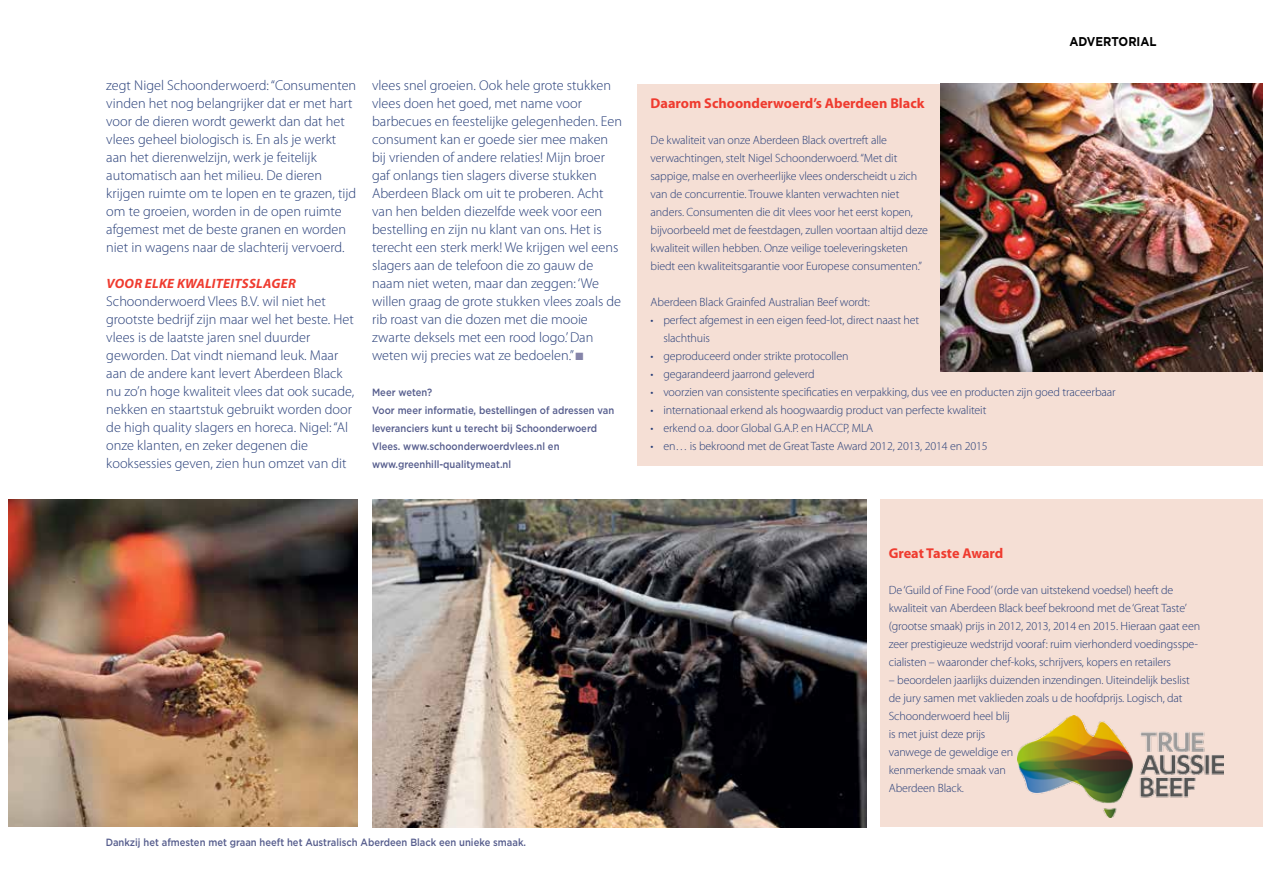
<style>
.page{position:relative;width:1263px;height:893px;background:#fff}
.page>*{position:absolute;margin:0;border:0;box-sizing:border-box;transform-origin:0 0}
.t1{font:300 14.25px/18px "Myriad Pro";color:#253c77}
.t2{font:700 14.25px "Myriad Pro";color:#ef3b2f}
.t3{font:italic 700 13.5px "Myriad Pro";letter-spacing:.02em;color:#ef3b2f}
.t4{font:700 12.75px "Gotham";color:#000;scale:.9 1}
.t5{font:300 12px/18px "Myriad Pro";letter-spacing:-.01em;color:#253c77}
.t6{font:500 10.5px/18px "Gotham";color:#565d8d;scale:.9 1}
.s1{color:#8584a9}
</style>
<div class="page">
<div style="left:638px;top:84px;width:625px;height:382px;background:#f5dfd5"></div>
<img style="left:941px;top:84px;width:322px;height:287px">
<div style="left:880px;top:500px;width:383px;height:327px;background:#f5dfd5"></div>
<img style="left:1017px;top:716px;width:206px;height:102px">
<img style="left:372px;top:500px;width:494px;height:327px">
<img style="left:9px;top:499px;width:348px;height:328px">
<p class="t1" style="left:106px;top:76px;width:252px">zegt Nigel Schoonderwoerd: “Consumenten vinden het nog belangrijker dat er met hart voor de dieren wordt gewerkt dan dat het vlees geheel biologisch is. En als je werkt aan het dierenwelzijn, werk je feitelijk automatisch aan het milieu. De dieren krijgen ruimte om te lopen en te grazen, tijd om te groeien, worden in de open ruimte afgemest met de beste granen en worden niet in wagens naar de slachterij vervoerd.</p>
<p class="t3" style="left:106px;top:276px;width:191px">VOOR ELKE KWALITEITSSLAGER</p>
<p class="t1" style="left:106px;top:292px;width:250px">Schoonderwoerd Vlees B.V. wil niet het grootste bedrijf zijn maar wel het beste. Het vlees is de laatste jaren snel duurder geworden. Dat vindt niemand leuk. Maar aan de andere kant levert Aberdeen Black nu zo’n hoge kwaliteit vlees dat ook sucade, nekken en staartstuk gebruikt worden door de high quality slagers en horeca. Nigel:“Al onze klanten, en zeker degenen die kooksessies geven, zien hun omzet van dit</p>
<p class="t1" style="left:372px;top:76px;width:252px">vlees snel groeien. Ook hele grote stukken vlees doen het goed, met name voor barbecues en feestelijke gelegenheden. Een consument kan er goede sier mee maken bij vrienden of andere relaties! Mijn broer gaf onlangs tien slagers diverse stukken Aberdeen Black om uit te proberen. Acht van hen belden diezelfde week voor een bestelling en zijn nu klant van ons. Het is terecht een sterk merk! We krijgen wel eens slagers aan de telefoon die zo gauw de naam niet weten, maar dan zeggen: ‘We willen graag de grote stukken vlees zoals de rib roast van die dozen met die mooie zwarte deksels met een rood logo.’ Dan weten wij precies wat ze bedoelen.” <span class="s1">■</span></p>
<p class="t6" style="left:372px;top:383px;width:271px">Meer weten?<br>Voor meer informatie, bestellingen of adressen van leveranciers kunt u terecht bij Schoonderwoerd Vlees. www.schoonderwoerdvlees.nl en www.greenhill-qualitymeat.nl</p>
<p class="t4" style="left:1069px;top:33px;width:98px">ADVERTORIAL</p>
<p class="t2" style="left:651px;top:95px;width:275px">Daarom Schoonderwoerd’s Aberdeen Black</p>
<p class="t5" style="left:651px;top:131px;width:279px">De kwaliteit van onze Aberdeen Black overtreft alle verwachtingen, stelt Nigel Schoonderwoerd. “Met dit sappige, malse en overheerlijke vlees onderscheidt u zich van de concurrentie. Trouwe klanten verwachten niet anders. Consumenten die dit vlees voor het eerst kopen, bijvoorbeeld met de feestdagen, zullen voortaan altijd deze kwaliteit willen hebben. Onze veilige toeleveringsketen biedt een kwaliteitsgarantie voor Europese consumenten.”</p>
<p class="t5" style="left:651px;top:293px;width:221px">Aberdeen Black Grainfed Australian Beef wordt:</p>
<p class="t5" style="left:663px;top:311px;width:257px;text-indent:-13px">• perfect afgemest in een eigen feed-lot, direct naast het slachthuis</p>
<p class="t5" style="left:651px;top:347px;width:199px">• geproduceerd onder strikte protocollen</p>
<p class="t5" style="left:651px;top:365px;width:166px">• gegarandeerd jaarrond geleverd</p>
<p class="t5" style="left:651px;top:383px;width:467px">• voorzien van consistente specificaties en verpakking, dus vee en producten zijn goed traceerbaar</p>
<p class="t5" style="left:651px;top:401px;width:337px">• internationaal erkend als hoogwaardig product van perfecte kwaliteit</p>
<p class="t5" style="left:651px;top:419px;width:224px">• erkend o.a. door Global G.A.P. en HACCP, MLA</p>
<p class="t5" style="left:651px;top:437px;width:339px">• en… is bekroond met de Great Taste Award 2012, 2013, 2014 en 2015</p>
<p class="t6" style="left:106px;top:833px;width:469px">Dankzij het afmesten met graan heeft het Australisch Aberdeen Black een unieke smaak.</p>
<p class="t2" style="left:889px;top:545px;width:116px">Great Taste Award</p>
<p class="t5" style="left:889px;top:581px;width:313px">De‘Guild of Fine Food’(orde van uitstekend voedsel) heeft de kwaliteit van Aberdeen Black beef bekroond met de‘Great Taste’ (grootse smaak) prijs in 2012, 2013, 2014 en 2015. Hieraan gaat een zeer prestigieuze wedstrijd vooraf: ruim vierhonderd voedingsspe&shy;cialisten – waaronder chef-koks, schrijvers, kopers en retailers</p>
<p class="t5" style="left:889px;top:671px;width:303px">– beoordelen jaarlijks duizenden inzendingen. Uiteindelijk beslist de jury samen met vaklieden zoals u de hoofdprijs. Logisch, dat Schoonderwoerd heel blij<br>is met juist deze prijs<br>vanwege de geweldige en<br>kenmerkende smaak van<br>Aberdeen Black.</p>
</div>
